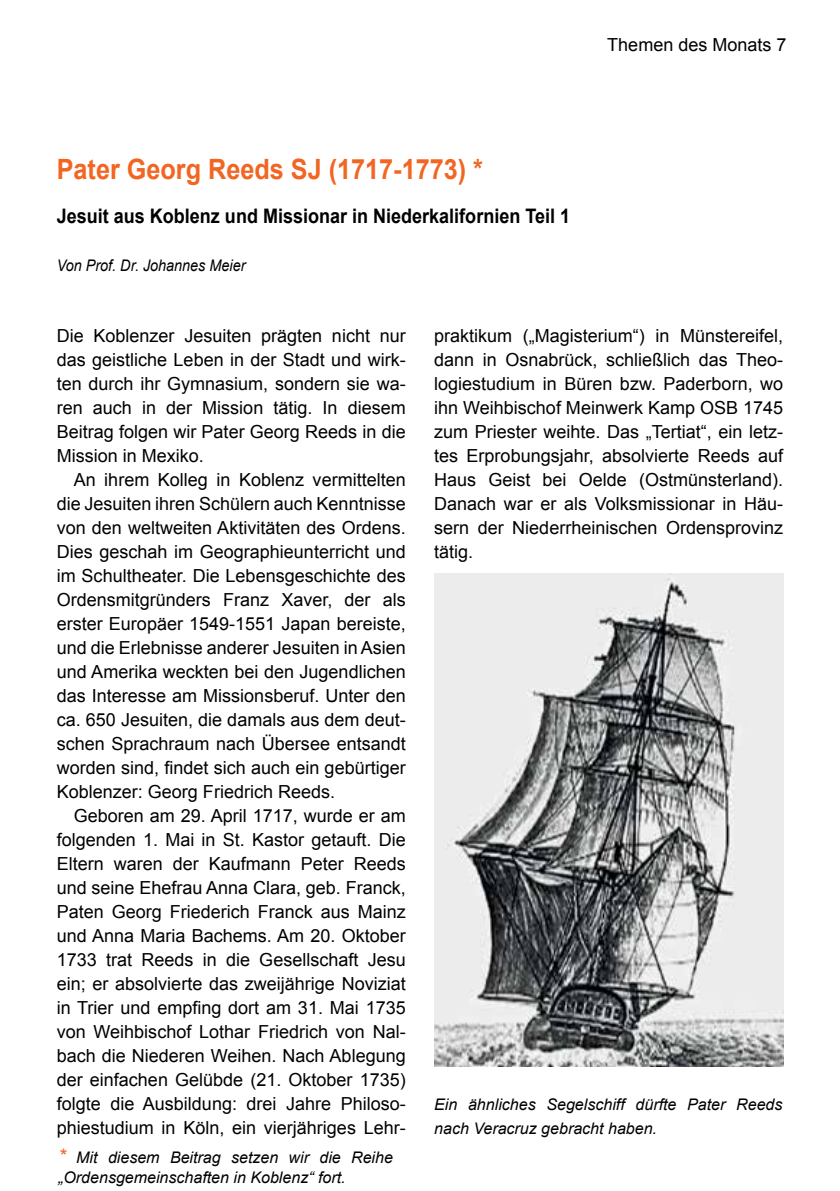
<style>
.page{position:relative;width:840px;height:1191px;background:#fff}
.page>*{position:absolute;margin:0;border:0;box-sizing:border-box;transform-origin:0 0}
.t1{font:700 28px "Arial";color:#f26522;scale:.9 1}
.t2{font:700 20px "Arial";color:#000;scale:.9 1}
.t3{font:18px/24px "Arial";color:#000;text-align:justify}
.t4{font:italic 16px/24px "Arial";color:#000}
.t5{font:italic 16px "Arial";color:#000;scale:.9 1}
.s1{font-size:20px;color:#f26522}
</style>
<div class="page">
<img style="left:434px;top:573px;width:348px;height:494px">
<p class="t3" style="left:607px;top:33px;width:181px">Themen des Monats 7</p>
<h1 class="t1" style="left:57px;top:151px;width:475px">Pater Georg Reeds SJ (1717-1773) *</h1>
<p class="t2" style="left:57px;top:203px;width:571px">Jesuit aus Koblenz und Missionar in Niederkalifornien Teil 1</p>
<p class="t5" style="left:57px;top:255px;width:211px">Von Prof. Dr. Johannes Meier</p>
<p class="t3" style="left:57px;top:324px;width:350px">Die Koblenzer Jesuiten prägten nicht nur das geistliche Leben in der Stadt und wirk&shy;ten durch ihr Gymnasium, sondern sie wa&shy;ren auch in der Mission tätig. In diesem Beitrag folgen wir Pater Georg Reeds in die Mission in Mexiko.</p>
<p class="t3" style="left:57px;top:468px;width:350px;text-indent:17px">An ihrem Kolleg in Koblenz vermittelten die Jesuiten ihren Schülern auch Kenntnisse von den weltweiten Aktivitäten des Ordens.<br>Dies geschah im Geographieunterricht und im Schultheater. Die Lebensgeschichte des Ordensmitgründers Franz Xaver, der als erster Europäer 1549-1551 Japan bereiste, und die Erlebnisse anderer Jesuiten in Asien und Amerika weckten bei den Jugendlichen das Interesse am Missionsberuf. Unter den ca. 650 Jesuiten, die damals aus dem deut&shy;schen Sprachraum nach Übersee entsandt worden sind, findet sich auch ein gebürtiger Koblenzer: Georg Friedrich Reeds.</p>
<p class="t3" style="left:57px;top:804px;width:350px;text-indent:17px">Geboren am 29. April 1717, wurde er am folgenden 1. Mai in St. Kastor getauft. Die Eltern waren der Kaufmann Peter Reeds und seine Ehefrau Anna Clara, geb. Franck, Paten Georg Friederich Franck aus Mainz und Anna Maria Bachems. Am 20. Oktober 1733 trat Reeds in die Gesellschaft Jesu ein; er absolvierte das zweijährige Noviziat in Trier und empfing dort am 31. Mai 1735 von Weihbischof Lothar Friedrich von Nal&shy;bach die Niederen Weihen. Nach Ablegung der einfachen Gelübde (21. Oktober 1735) folgte die Ausbildung: drei Jahre Philoso&shy;phiestudium in Köln, ein vierjähriges Lehr-</p>
<p class="t4" style="left:58px;top:1147px;width:336px;line-height:20px"><span class="s1">*</span> Mit diesem Beitrag setzen wir die Reihe „Ordensgemeinschaften in Koblenz“ fort.</p>
<p class="t3" style="left:434px;top:324px;width:350px">praktikum („Magisterium“) in Münstereifel, dann in Osnabrück, schließlich das Theo&shy;logiestudium in Büren bzw. Paderborn, wo ihn Weihbischof Meinwerk Kamp OSB 1745 zum Priester weihte. Das „Tertiat“, ein letz&shy;tes Erprobungsjahr, absolvierte Reeds auf Haus Geist bei Oelde (Ostmünsterland).<br>Danach war er als Volksmissionar in Häu&shy;sern der Niederrheinischen Ordensprovinz tätig.</p>
<p class="t4" style="left:434px;top:1093px;width:349px">Ein ähnliches Segelschiff dürfte Pater Reeds nach Veracruz gebracht haben.</p>
</div>
